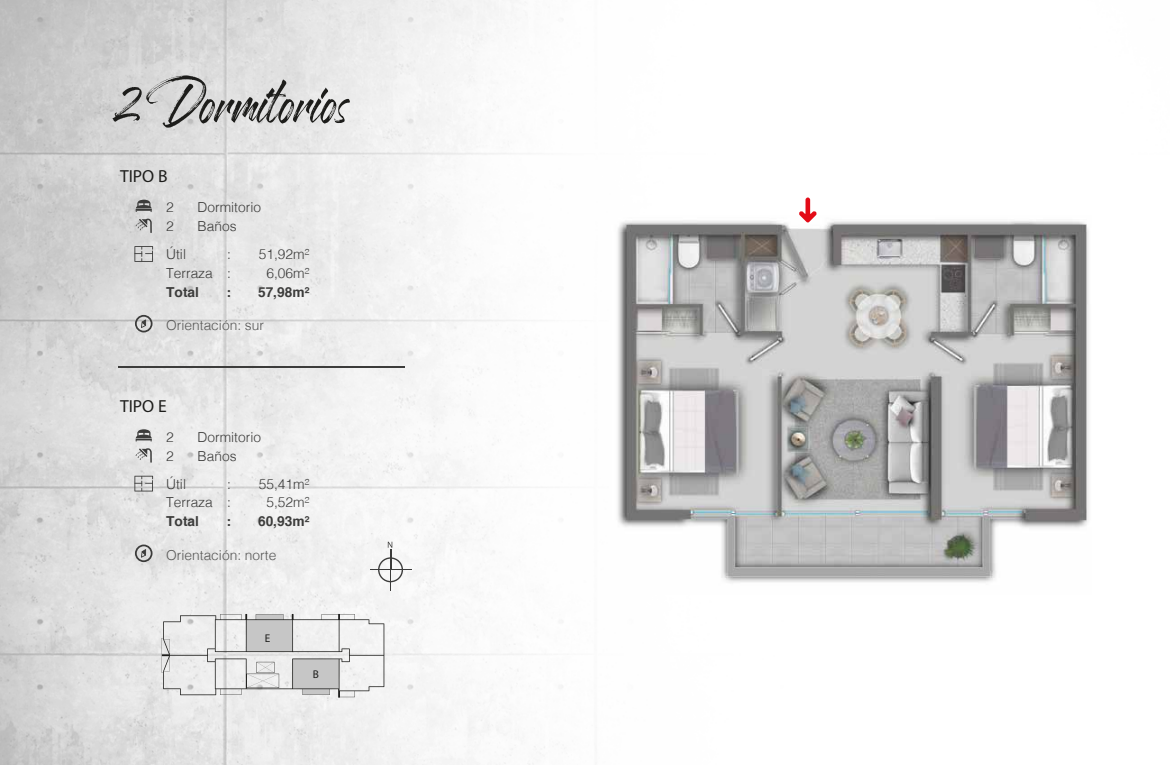
<style>
.page{position:relative;width:1170px;height:765px;background:#fff}
.page>*{position:absolute;margin:0;border:0;box-sizing:border-box;transform-origin:0 0}
.t1{font:100px "Fudelines Demo";color:#1d1d1b}
.t2{font:17.5px "Myriad Pro";color:#1d1d1b}
.t3{font:300 13.75px "Helvetica";color:#3c3c3b}
.t4{font:300 13.75px "Helvetica";color:#575756}
.t5{font:700 13.75px "Helvetica";color:#3c3c3b}
.t6{font:11.25px "Myriad Pro";color:#1d1d1b}
</style>
<div class="page">
<img style="left:0;top:0;width:817px;height:765px">
<img style="left:610px;top:215px;width:479px;height:379px">
<hr style="left:370px;top:569px;width:41px;height:1px;background:#3c3c3b">
<hr style="left:390px;top:549px;width:1px;height:42px;background:#3c3c3b">
<svg style="left:378px;top:542px;width:25px;height:40px"></svg>
<svg style="left:136px;top:218px;width:16px;height:15px"></svg>
<svg style="left:134px;top:246px;width:19px;height:16px"></svg>
<svg style="left:135px;top:315px;width:17px;height:17px"></svg>
<svg style="left:136px;top:200px;width:16px;height:12px"></svg>
<svg style="left:136px;top:448px;width:16px;height:15px"></svg>
<svg style="left:134px;top:476px;width:19px;height:16px"></svg>
<svg style="left:135px;top:545px;width:17px;height:17px"></svg>
<svg style="left:136px;top:429px;width:16px;height:12px"></svg>
<hr style="left:119px;top:366px;width:286px;height:2px;background:#3c3c3b">
<svg style="left:161px;top:614px;width:223px;height:84px"></svg>
<svg style="left:798px;top:198px;width:18px;height:25px"></svg>
<h1 class="t1" style="left:118px;top:29px;width:231px">2 Dormitorios</h1>
<p class="t2" style="left:120px;top:166px;width:49px">TIPO B</p>
<p class="t3" style="left:166px;top:196px;width:9px">2</p>
<p class="t3" style="left:197px;top:196px;width:65px">Dormitorio</p>
<p class="t3" style="left:166px;top:214px;width:9px">2</p>
<p class="t3" style="left:197px;top:214px;width:40px">Baños</p>
<p class="t3" style="left:166px;top:243px;width:21px">Útil</p>
<p class="t3" style="left:227px;top:243px;width:5px">:</p>
<p class="t3" style="left:259px;top:243px;width:52px">51,92m²</p>
<p class="t3" style="left:166px;top:261px;width:66px">Terraza :</p>
<p class="t3" style="left:266px;top:261px;width:44px">6,06m²</p>
<p class="t5" style="left:166px;top:281px;width:34px">Total</p>
<p class="t5" style="left:227px;top:281px;width:6px">:</p>
<p class="t5" style="left:258px;top:281px;width:53px">57,98m²</p>
<p class="t4" style="left:166px;top:313px;width:99px">Orientación: sur</p>
<p class="t2" style="left:120px;top:395px;width:48px">TIPO E</p>
<p class="t3" style="left:166px;top:425px;width:9px">2</p>
<p class="t3" style="left:197px;top:425px;width:65px">Dormitorio</p>
<p class="t3" style="left:166px;top:444px;width:9px">2</p>
<p class="t3" style="left:197px;top:444px;width:40px">Baños</p>
<p class="t3" style="left:166px;top:472px;width:21px">Útil</p>
<p class="t3" style="left:227px;top:472px;width:5px">:</p>
<p class="t3" style="left:259px;top:472px;width:52px">55,41m²</p>
<p class="t3" style="left:166px;top:491px;width:66px">Terraza :</p>
<p class="t3" style="left:266px;top:491px;width:44px">5,52m²</p>
<p class="t5" style="left:166px;top:510px;width:34px">Total</p>
<p class="t5" style="left:227px;top:510px;width:6px">:</p>
<p class="t5" style="left:258px;top:510px;width:53px">60,93m²</p>
<p class="t4" style="left:166px;top:543px;width:112px">Orientación: norte</p>
<p class="t6" style="left:265px;top:631px;width:7px">E</p>
<p class="t6" style="left:313px;top:667px;width:8px">B</p>
</div>
